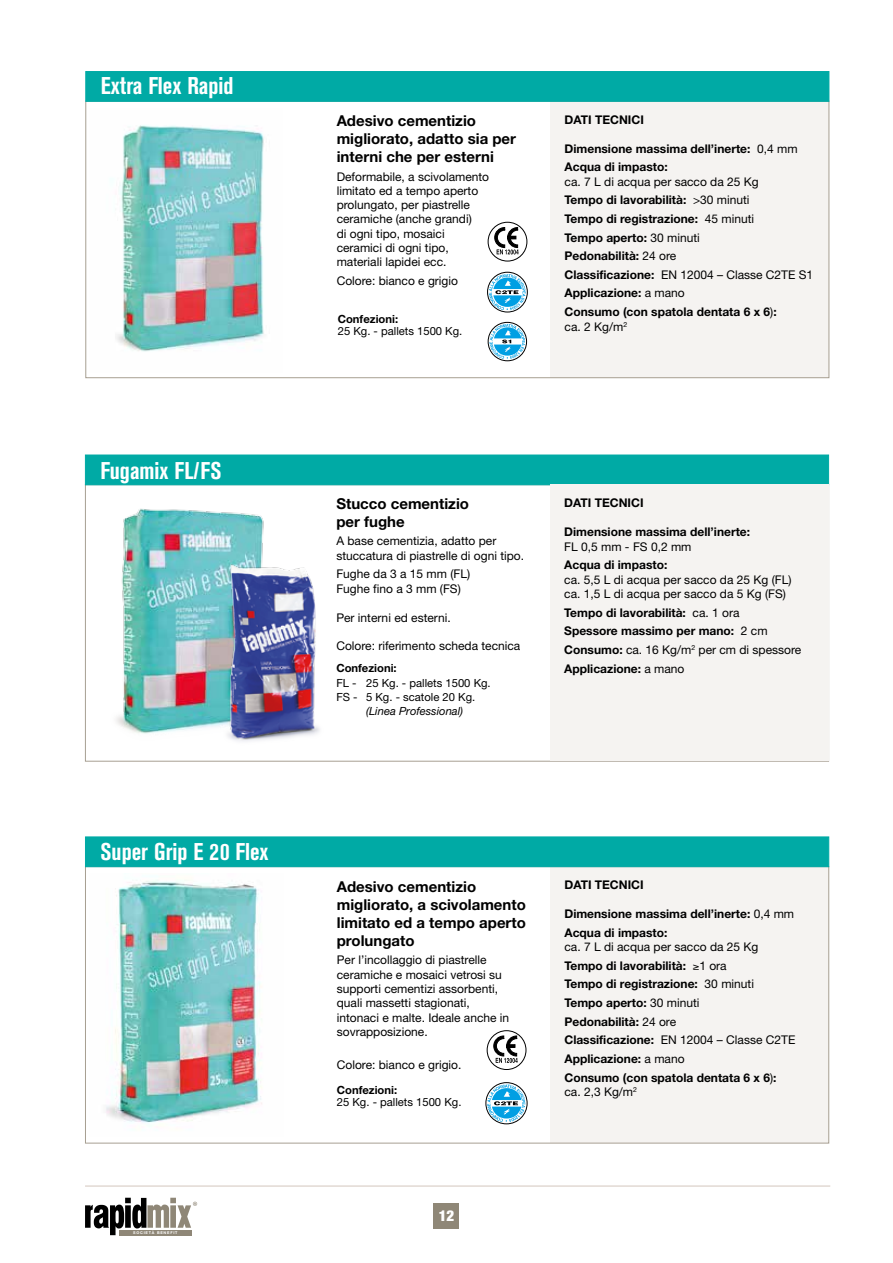
<style>
.page{position:relative;width:893px;height:1263px;background:#fff}
.page>*{position:absolute;margin:0;border:0;box-sizing:border-box;transform-origin:0 0}
.t1{font:700 condensed 24px "Akzidenz Grotesk BE";color:#fff}
.t2{font:700 15px/18px "Helvetica Neue";color:#000}
.t3{font:900 condensed 15px "Helvetica Neue";color:#fff}
.t4{font:700 12px/18.6px "Helvetica Neue";color:#000}
.t5{font:12px/14.4px "Helvetica Neue";color:#000}
.t6{font:11.25px/14.2px "Helvetica Neue";color:#000}
.t7{font:700 11.25px "Helvetica Neue";color:#000}
.t8{font:italic 11.25px "Helvetica Neue";color:#000}
.t9{font:700 3.75px "Helvetica Neue";letter-spacing:.2em;color:#fff}
.s1{font-weight:400}
</style>
<div class="page">
<div style="left:550px;top:101px;width:279px;height:277px;background:#f5f3f1"></div>
<div style="left:434px;top:1203px;width:25px;height:25px;background:#8f8777"></div>
<div style="left:85px;top:71px;width:744px;height:31px;background:#00aaa5;border:1px solid #00aaa5"></div>
<svg style="left:488px;top:222px;width:39px;height:39px"></svg>
<div style="left:488px;top:222px;width:39px;height:39px;border:1px solid #000;border-radius:50%"></div>
<svg style="left:494px;top:227px;width:25px;height:27px"></svg>
<div style="left:487px;top:272px;width:41px;height:40px;border:1px solid #000;border-radius:50%"></div>
<svg style="left:489px;top:274px;width:37px;height:36px"></svg>
<div style="left:488px;top:322px;width:39px;height:39px;border:1px solid #000;border-radius:50%"></div>
<svg style="left:490px;top:324px;width:35px;height:35px"></svg>
<div style="left:85px;top:455px;width:744px;height:30px;background:#00aaa5"></div>
<div style="left:550px;top:485px;width:279px;height:276px;background:#f5f3f1"></div>
<img style="left:116px;top:125px;width:148px;height:227px">
<img style="left:116px;top:508px;width:148px;height:226px">
<img style="left:213px;top:560px;width:107px;height:182px">
<hr style="left:85px;top:1185px;width:745px;height:2px;background:#e2d9d3">
<svg style="left:85px;top:1198px;width:112px;height:37px"></svg>
<div style="left:550px;top:867px;width:279px;height:276px;background:#f5f3f1"></div>
<div style="left:85px;top:836px;width:744px;height:31px;background:#00aaa5;border:1px solid #00aaa5"></div>
<div style="left:487px;top:1030px;width:39px;height:40px;border:1px solid #000;border-radius:50%"></div>
<svg style="left:493px;top:1036px;width:25px;height:27px"></svg>
<div style="left:485px;top:1082px;width:43px;height:42px;border:1px solid #000;border-radius:50%"></div>
<svg style="left:487px;top:1084px;width:38px;height:38px"></svg>
<img style="left:106px;top:880px;width:156px;height:243px">
<h1 class="t1" style="left:101px;top:72px;width:134px">Extra Flex Rapid</h1>
<h1 class="t1" style="left:100px;top:457px;width:123px">Fugamix FL/FS</h1>
<h1 class="t1" style="left:101px;top:837px;width:169px">Super Grip E 20 Flex</h1>
<p class="t9" style="left:133px;top:1230px;width:46px">SOCIETÀ BENEFIT</p>
<p class="t2" style="left:337px;top:111px;width:181px">Adesivo cementizio migliorato, adatto sia per interni che per esterni</p>
<p class="t5" style="left:337px;top:169px;width:154px">Deformabile, a scivolamento limitato ed a tempo aperto prolungato, per piastrelle ceramiche (anche grandi)<br>di ogni tipo, mosaici ceramici di ogni tipo, materiali lapidei ecc.</p>
<p class="t5" style="left:337px;top:273px;width:123px">Colore: bianco e grigio</p>
<p class="t7" style="left:338px;top:312px;width:62px">Confezioni:</p>
<p class="t6" style="left:338px;top:324px;width:126px">25 Kg. - pallets 1500 Kg.</p>
<p class="t4" style="left:565px;top:110px;width:81px">DATI TECNICI</p>
<p class="t4" style="left:565px;top:139px;width:235px">Dimensione massima dell’inerte: <span class="s1">0,4 mm<br></span>Acqua di impasto:</p>
<p class="t4" style="left:565px;top:172px;width:250px"><span class="s1">ca. 7 L di acqua per sacco da 25 Kg<br></span>Tempo di lavorabilità: <span class="s1">&gt;30 minuti<br></span>Tempo di registrazione: <span class="s1">45 minuti<br></span>Tempo aperto: <span class="s1">30 minuti<br></span>Pedonabilità: <span class="s1">24 ore<br></span>Classificazione: <span class="s1">EN 12004 – Classe C2TE S1<br></span>Applicazione: <span class="s1">a mano<br></span>Consumo (con spatola dentata 6 x 6<span class="s1">)</span>:</p>
<p class="t5" style="left:565px;top:319px;width:64px">ca. 2 Kg/m<sup>2</sup></p>
<p class="t2" style="left:336px;top:494px;width:134px">Stucco cementizio per fughe</p>
<p class="t5" style="left:336px;top:534px;width:189px">A base cementizia, adatto per stuccatura di piastrelle di ogni tipo.</p>
<p class="t5" style="left:336px;top:567px;width:135px">Fughe da 3 a 15 mm (FL)<br>Fughe fino a 3 mm (FS)</p>
<p class="t5" style="left:336px;top:610px;width:116px">Per interni ed esterni.</p>
<p class="t5" style="left:336px;top:639px;width:186px">Colore: riferimento scheda tecnica</p>
<p class="t7" style="left:336px;top:661px;width:62px">Confezioni:</p>
<p class="t6" style="left:336px;top:675px;width:156px">FL - 25 Kg. - pallets 1500 Kg.<br>FS - 5 Kg. - scatole 20 Kg.</p>
<p class="t8" style="left:366px;top:704px;width:99px">(Linea Professional)</p>
<p class="t4" style="left:564px;top:493px;width:81px">DATI TECNICI</p>
<p class="t4" style="left:564px;top:522px;width:187px">Dimensione massima dell’inerte:</p>
<p class="t5" style="left:564px;top:539px;width:129px">FL 0,5 mm - FS 0,2 mm</p>
<p class="t4" style="left:564px;top:555px;width:105px">Acqua di impasto:</p>
<p class="t5" style="left:564px;top:572px;width:229px">ca. 5,5 L di acqua per sacco da 25 Kg (FL) ca. 1,5 L di acqua per sacco da 5 Kg (FS)</p>
<p class="t4" style="left:564px;top:603px;width:239px">Tempo di lavorabilità: <span class="s1">ca. 1 ora<br></span>Spessore massimo per mano: <span class="s1">2 cm<br></span>Consumo: <span class="s1">ca. 16 Kg/m</span><sup>2</sup> <span class="s1">per cm di spessore<br></span>Applicazione: <span class="s1">a mano</span></p>
<p class="t2" style="left:337px;top:877px;width:191px">Adesivo cementizio migliorato, a scivolamento limitato ed a tempo aperto prolungato</p>
<p class="t5" style="left:337px;top:952px;width:174px">Per l’incollaggio di piastrelle ceramiche e mosaici vetrosi su supporti cementizi assorbenti, quali massetti stagionati, intonaci e malte. Ideale anche in sovrapposizione.</p>
<p class="t5" style="left:337px;top:1057px;width:126px">Colore: bianco e grigio.</p>
<p class="t7" style="left:337px;top:1083px;width:62px">Confezioni:</p>
<p class="t6" style="left:337px;top:1095px;width:126px">25 Kg. - pallets 1500 Kg.</p>
<p class="t4" style="left:564px;top:875px;width:81px">DATI TECNICI</p>
<p class="t4" style="left:564px;top:904px;width:231px">Dimensione massima dell’inerte: <span class="s1">0,4 mm<br></span>Acqua di impasto:</p>
<p class="t4" style="left:564px;top:937px;width:232px"><span class="s1">ca. 7 L di acqua per sacco da 25 Kg<br></span>Tempo di lavorabilità: ≥<span class="s1">1 ora<br></span>Tempo di registrazione: <span class="s1">30 minuti<br></span>Tempo aperto: <span class="s1">30 minuti<br></span>Pedonabilità: <span class="s1">24 ore<br></span>Classificazione: <span class="s1">EN 12004 – Classe C2TE<br></span>Applicazione: <span class="s1">a mano<br></span>Consumo (con spatola dentata 6 x 6<span class="s1">)</span>:</p>
<p class="t5" style="left:564px;top:1084px;width:74px">ca. 2,3 Kg/m<sup>2</sup></p>
<p class="t3" style="left:439px;top:1206px;width:17px">12</p>
</div>
